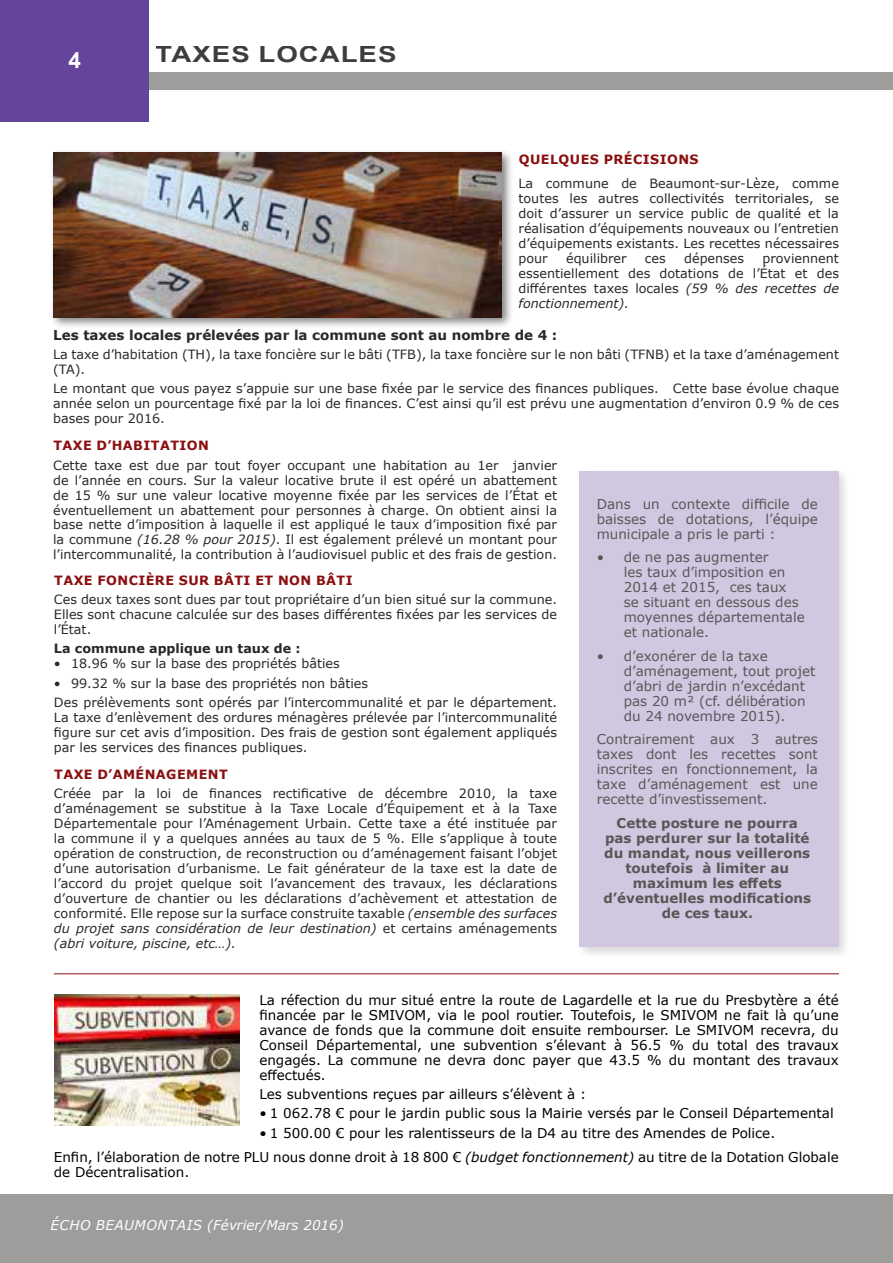
<style>
.page{position:relative;width:893px;height:1263px;background:#fff}
.page>*{position:absolute;margin:0;border:0;box-sizing:border-box;transform-origin:0 0}
.t1{font:700 22.5px "Arial";letter-spacing:.035em;color:#282827;scale:1.23 1}
.t2{font:700 22.5px "Arial";color:#fff}
.t3{font:13.5px/15px "Verdana";color:#000;text-align:justify}
.t4{font:13.5px/15px "Verdana";color:#575756;text-align:justify}
.t5{font:700 13.5px/15px "Verdana";color:#575756;text-align:center}
.t6{font:700 13.5px "Verdana";color:#282827}
.t7{font:italic 13.5px "Verdana";letter-spacing:.035em;color:#fff}
.t8{font:12.75px/15px "Verdana";color:#282827;text-align:justify}
.t9{font:700 12.75px "Verdana";letter-spacing:.035em;color:#8b0f10}
.t10{font:700 12.75px "Verdana";color:#282827}
.s1{font-style:italic}
</style>
<div class="page">
<div style="left:0;top:1195px;width:893px;height:68px;background:#9d9d9c"></div>
<div style="left:0;top:72px;width:893px;height:17px;background:#9d9d9c"></div>
<div style="left:0;top:0;width:149px;height:121px;background:#65449b"></div>
<div style="left:49px;top:149px;width:465px;height:181px;background:#000;opacity:.5"></div>
<img style="left:53px;top:153px;width:449px;height:164px">
<div style="left:576px;top:468px;width:276px;height:492px;background:#000;opacity:.5"></div>
<div style="left:580px;top:472px;width:259px;height:475px;background:#d1c7e1"></div>
<img style="left:54px;top:994px;width:185px;height:132px">
<hr style="left:54px;top:973px;width:785px;height:1px;background:#8b0f10">
<h1 class="t2" style="left:69px;top:44px;width:14px">4</h1>
<h1 class="t1" style="left:156px;top:39px;width:197px">TAXES LOCALES</h1>
<p class="t9" style="left:519px;top:151px;width:181px">QUELQUES PRÉCISIONS</p>
<p class="t8" style="left:519px;top:176px;width:322px">La commune de Beaumont-sur-Lèze, comme toutes les autres collectivités territoriales, se doit d’assurer un service public de qualité et la réalisation d’équipements nouveaux ou l’entretien d’équipements existants. Les recettes nécessaires pour</p>
<p class="t8" style="left:566px;top:251px;width:62px">équilibrer</p>
<p class="t8" style="left:645px;top:251px;width:22px">ces</p>
<p class="t8" style="left:684px;top:251px;width:62px">dépenses</p>
<p class="t8" style="left:519px;top:251px;width:322px;text-indent:244px">proviennent essentiellement des dotations de l’État et des différentes taxes locales <span class="s1">(59 % des recettes de fonctionnement).</span></p>
<p class="t6" style="left:53px;top:325px;width:506px">Les taxes locales prélevées par la commune sont au nombre de 4 :</p>
<p class="t8" style="left:53px;top:347px;width:787px">La taxe d’habitation (TH), la taxe foncière sur le bâti (TFB), la taxe foncière sur le non bâti (TFNB) et la taxe d’aménagement (TA).</p>
<p class="t8" style="left:53px;top:381px;width:787px">Le montant que vous payez s’appuie sur une base fixée par le service des finances publiques. Cette base évolue chaque année selon un pourcentage fixé par la loi de finances. C’est ainsi qu’il est prévu une augmentation d’environ 0.9 % de ces bases pour 2016.</p>
<p class="t9" style="left:53px;top:437px;width:157px">TAXE D’HABITATION</p>
<p class="t8" style="left:53px;top:457px;width:505px">Cette taxe est due par tout foyer occupant une habitation au 1er janvier de l’année en cours. Sur la valeur locative brute il est opéré un abattement de 15 % sur une valeur locative moyenne fixée par les services de l’État et éventuellement un abattement pour personnes à charge. On obtient ainsi la base nette d’imposition à laquelle il est appliqué le taux d’imposition fixé par la commune <span class="s1">(16.28 % pour 2015)</span>. Il est également prélevé un montant pour l’intercommunalité, la contribution à l’audiovisuel public et des frais de gestion.</p>
<p class="t9" style="left:54px;top:571px;width:300px">TAXE FONCIÈRE SUR BÂTI ET NON BÂTI</p>
<p class="t8" style="left:54px;top:592px;width:505px">Ces deux taxes sont dues par tout propriétaire d’un bien situé sur la commune.<br>Elles sont chacune calculée sur des bases différentes fixées par les services de l’État.</p>
<p class="t10" style="left:54px;top:640px;width:248px">La commune applique un taux de :</p>
<p class="t8" style="left:54px;top:656px;width:287px">• 18.96 % sur la base des propriétés bâties</p>
<p class="t8" style="left:54px;top:673px;width:505px;line-height:19.2px">• 99.32 % sur la base des propriétés non bâties<br>Des prélèvements sont opérés par l’intercommunalité et par le département.</p>
<p class="t8" style="left:54px;top:709px;width:505px">La taxe d’enlèvement des ordures ménagères prélevée par l’intercommunalité figure sur cet avis d’imposition. Des frais de gestion sont également appliqués par les services des finances publiques.</p>
<p class="t9" style="left:54px;top:765px;width:175px">TAXE D’AMÉNAGEMENT</p>
<p class="t8" style="left:54px;top:785px;width:505px">Créée par la loi de finances rectificative de décembre 2010, la taxe d’aménagement se substitue à la Taxe Locale d’Équipement et à la Taxe Départementale pour l’Aménagement Urbain. Cette taxe a été instituée par la commune il y a quelques années au taux de 5 %. Elle s’applique à toute opération de construction, de reconstruction ou d’aménagement faisant l’objet d’une autorisation d’urbanisme. Le fait générateur de la taxe est la date de l’accord du projet quelque soit l’avancement des travaux, les déclarations d’ouverture de chantier ou les déclarations d’achèvement et attestation de conformité. Elle repose sur la surface construite taxable <span class="s1">(ensemble des surfaces du projet sans considération de leur destination)</span> et certains aménagements <span class="s1">(abri voiture, piscine, etc…).</span></p>
<p class="t4" style="left:597px;top:496px;width:223px">Dans un contexte difficile de baisses de dotations, l’équipe municipale a pris le parti :</p>
<p class="t4" style="left:624px;top:550px;width:183px;text-align:left;text-indent:-27px">• de ne pas augmenter<br>les taux d’imposition en<br>2014 et 2015, ces taux se situant en dessous des moyennes départementale et nationale.</p>
<p class="t4" style="left:624px;top:648px;width:193px;text-align:left;text-indent:-27px">• d’exonérer de la taxe d’aménagement, tout projet d’abri de jardin n’excédant pas 20 m² (cf. délibération du 24 novembre 2015).</p>
<p class="t4" style="left:597px;top:732px;width:223px">Contrairement aux 3 autres taxes dont les recettes sont inscrites en fonctionnement, la taxe d’aménagement est une recette d’investissement.</p>
<p class="t5" style="left:603px;top:815px;width:209px">Cette posture ne pourra pas perdurer sur la totalité du mandat, nous veillerons toutefois à limiter au maximum les effets d’éventuelles modifications de ces taux.</p>
<p class="t3" style="left:259px;top:992px;width:581px">La réfection du mur situé entre la route de Lagardelle et la rue du Presbytère a été financée par le SMIVOM, via le pool routier. Toutefois, le SMIVOM ne fait là qu’une avance de fonds que la commune doit ensuite rembourser. Le SMIVOM recevra, du Conseil Départemental, une subvention s’élevant à 56.5 % du total des travaux engagés. La commune ne devra donc payer que 43.5 % du montant des travaux effectués.</p>
<p class="t3" style="left:259px;top:1086px;width:328px">Les subventions reçues par ailleurs s’élèvent à :</p>
<p class="t3" style="left:259px;top:1106px;width:576px">• 1 062.78 € pour le jardin public sous la Mairie versés par le Conseil Départemental</p>
<p class="t3" style="left:54px;top:1120px;width:786px;line-height:24px;text-indent:206px">• 1 500.00 € pour les ralentisseurs de la D4 au titre des Amendes de Police.<br>Enfin, l’élaboration de notre PLU nous donne droit à 18 800 € <span class="s1">(budget fonctionnement)</span> au titre de la Dotation Globale</p>
<p class="t3" style="left:54px;top:1164px;width:137px">de Décentralisation.</p>
<p class="t7" style="left:50px;top:1215px;width:295px">ÉCHO BEAUMONTAIS (Février/Mars 2016)</p>
</div>
